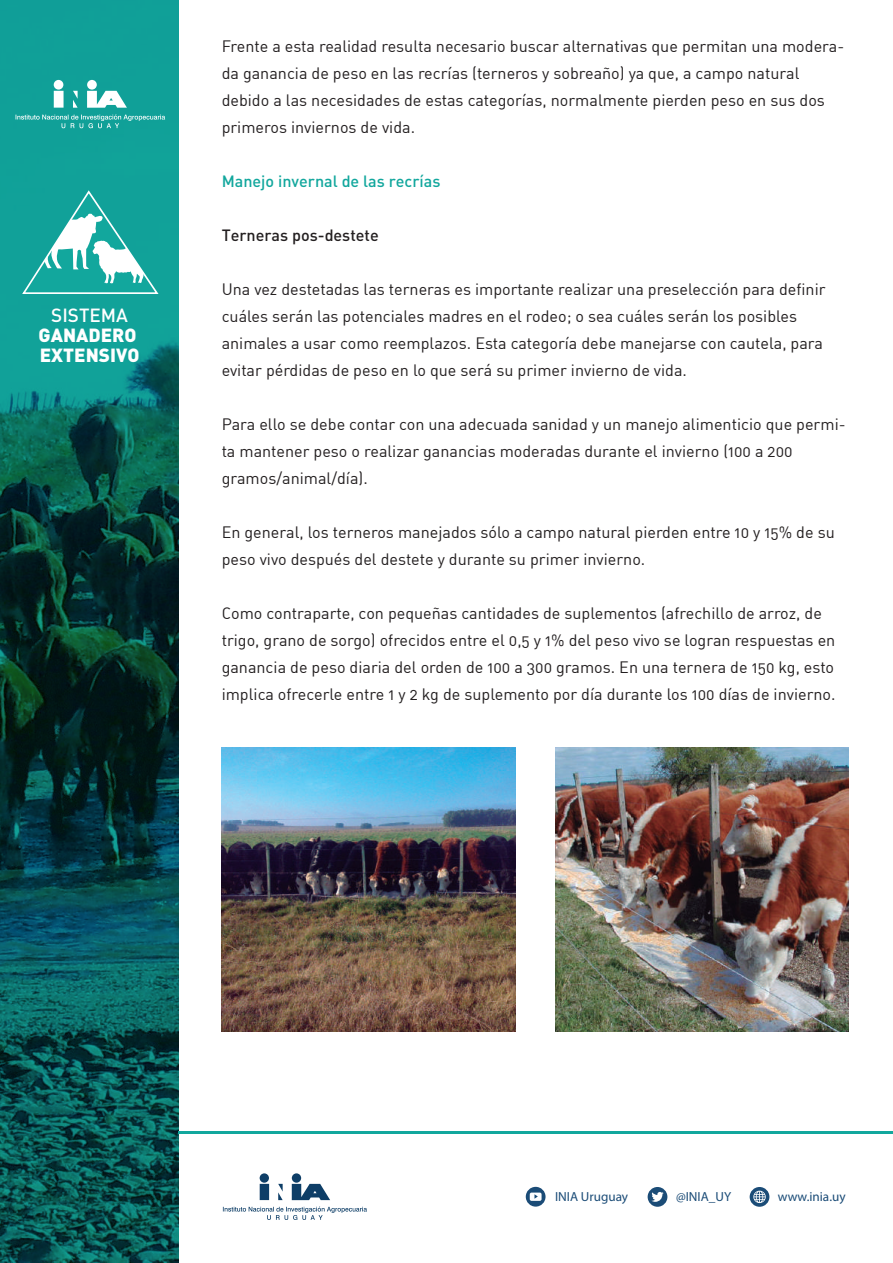
<style>
.page{position:relative;width:893px;height:1263px;background:#fff}
.page>*{position:absolute;margin:0;border:0;box-sizing:border-box;transform-origin:0 0}
.t1{font:900 18.75px/20.1px "DIN";color:#fff}
.t2{font:500 18.75px "DIN";color:#fff}
.t3{font:16.2px/27px "DIN Regular Alternate";color:#231f20}
.t4{font:500 16.2px "DIN";color:#12a79d}
.t5{font:500 16.2px "DIN";color:#231f20}
.t6{font:13.2px "Myriad Pro";color:#1b4c77}
</style>
<div class="page">
<svg style="left:0;top:0;width:179px;height:1263px;background:#095a57"></svg>
<svg style="left:21px;top:189px;width:139px;height:106px"></svg>
<hr style="left:179px;top:1131px;width:714px;height:2px;background:#12a79d">
<svg style="left:260px;top:1173px;width:70px;height:27px"></svg>
<svg style="left:223px;top:1206px;width:144px;height:14px"></svg>
<div style="left:526px;top:1187px;width:19px;height:19px;background:#1b4c77;border-radius:50%"></div>
<svg style="left:530px;top:1192px;width:12px;height:9px"></svg>
<div style="left:648px;top:1187px;width:19px;height:20px;background:#1b4c77;border-radius:50%"></div>
<div style="left:750px;top:1187px;width:19px;height:20px;background:#1b4c77;border-radius:50%"></div>
<svg style="left:651px;top:1192px;width:13px;height:10px"></svg>
<svg style="left:753px;top:1191px;width:13px;height:12px"></svg>
<svg style="left:54px;top:80px;width:73px;height:28px"></svg>
<svg style="left:16px;top:114px;width:149px;height:14px;background:#35aea7"></svg>
<img style="left:222px;top:747px;width:293px;height:285px">
<img style="left:555px;top:747px;width:293px;height:285px">
<p class="t2" style="left:51px;top:303px;width:78px">SISTEMA</p>
<p class="t1" style="left:39px;top:324px;width:102px">GANADERO<br>EXTENSIVO</p>
<p class="t3" style="left:222px;top:32px;width:624px">Frente a esta realidad resulta necesario buscar alternativas que permitan una modera&shy;da ganancia de peso en las recrías (terneros y sobreaño) ya que, a campo natural debido a las necesidades de estas categorías, normalmente pierden peso en sus dos primeros inviernos de vida.</p>
<p class="t4" style="left:222px;top:170px;width:220px">Manejo invernal de las recrías</p>
<p class="t5" style="left:222px;top:225px;width:159px">Terneras pos-destete</p>
<p class="t3" style="left:222px;top:275px;width:605px">Una vez destetadas las terneras es importante realizar una preselección para definir cuáles serán las potenciales madres en el rodeo; o sea cuáles serán los posibles animales a usar como reemplazos. Esta categoría debe manejarse con cautela, para evitar pérdidas de peso en lo que será su primer invierno de vida.</p>
<p class="t3" style="left:222px;top:410px;width:625px">Para ello se debe contar con una adecuada sanidad y un manejo alimenticio que permi&shy;ta mantener peso o realizar ganancias moderadas durante el invierno (100 a 200 gramos/animal/día).</p>
<p class="t3" style="left:222px;top:518px;width:615px">En general, los terneros manejados sólo a campo natural pierden entre 10 y 15% de su peso vivo después del destete y durante su primer invierno.</p>
<p class="t3" style="left:222px;top:599px;width:615px">Como contraparte, con pequeñas cantidades de suplementos (afrechillo de arroz, de trigo, grano de sorgo) ofrecidos entre el 0,5 y 1% del peso vivo se logran respuestas en ganancia de peso diaria del orden de 100 a 300 gramos. En una ternera de 150 kg, esto implica ofrecerle entre 1 y 2 kg de suplemento por día durante los 100 días de invierno.</p>
<p class="t6" style="left:555px;top:1189px;width:75px">INIA Uruguay</p>
<p class="t6" style="left:676px;top:1189px;width:57px">@INIA_UY</p>
<p class="t6" style="left:778px;top:1189px;width:69px">www.inia.uy</p>
</div>
